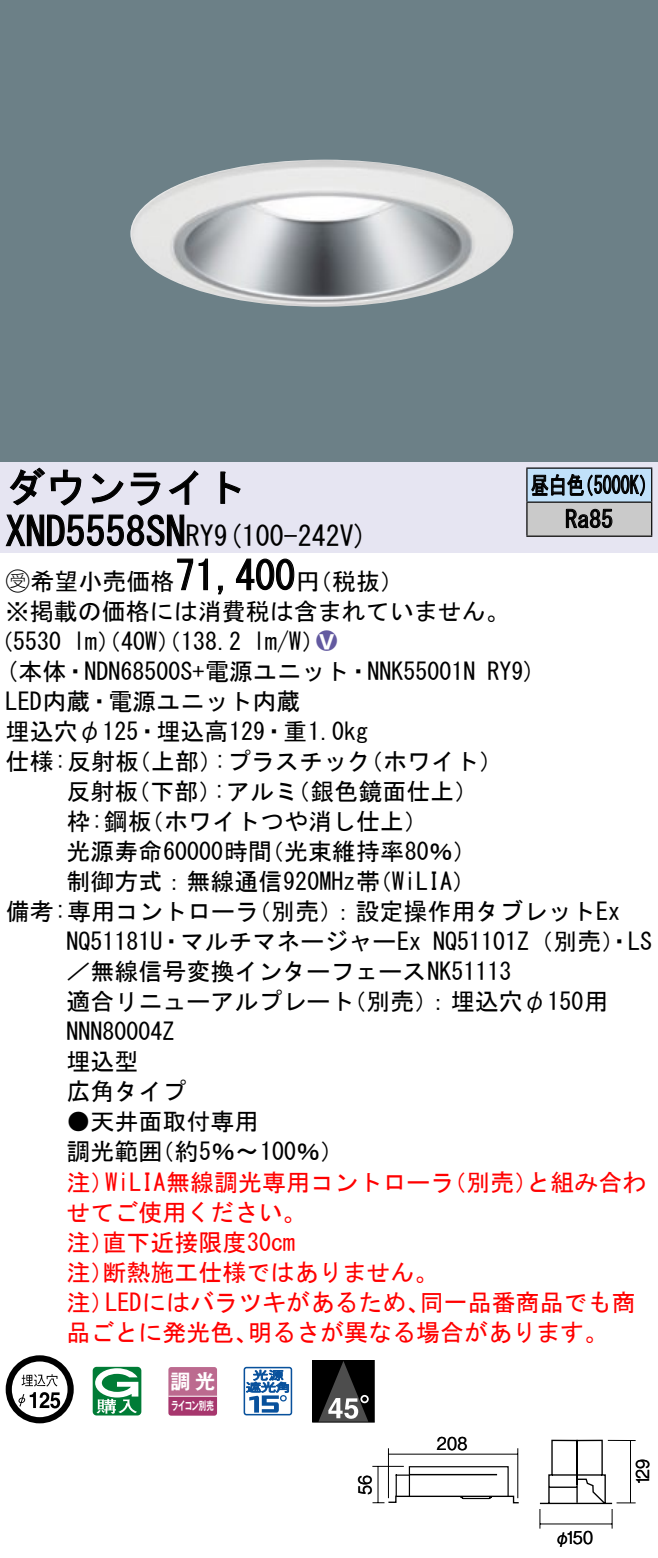
<style>
.page{position:relative;width:658px;height:1558px;background:#fff}
.page>*{position:absolute;margin:0;border:0;box-sizing:border-box;transform-origin:0 0}
.t1{font:40px "MS Gothic";color:#000}
.t2{font:28px "MS Gothic";color:#000}
.t3{font:24px/30px "MS Gothic";color:#000}
.t4{font:24px/30px "MS Gothic";color:#f00}
.t5{font:24px/34px "MS Gothic";color:#000;scale:.75 1}
.t6{font:24px "Ford Classification 1";color:#635aa0}
.t7{font:20px "Gothic MB101 Pro De Bold 90 pv RKSJ H";color:#fff}
.t8{font:17.6px "Gothic BBB Pro Medium 90 pv RKSJ H";letter-spacing:.015em;color:#000;scale:.9 1}
.t9{font:11.6px "Gothic MB101 Pro De Bold 90 pv RKSJ H";letter-spacing:-.05em;color:#fff;scale:.65 1}
.s1{font-size:28px}
.s2{font-family:"Ford Classification 1"}
.s3{color:#fff}
</style>
<div class="page">
<div style="left:0;top:0;width:658px;height:462px;background:#6c8087"></div>
<img style="left:130px;top:160px;width:384px;height:147px">
<div style="left:0;top:462px;width:658px;height:90px;background:#e6e5f2"></div>
<svg style="left:9px;top:467px;width:73px;height:39px"></svg>
<svg style="left:91px;top:473px;width:33px;height:30px"></svg>
<svg style="left:130px;top:472px;width:30px;height:34px"></svg>
<svg style="left:168px;top:470px;width:30px;height:35px"></svg>
<svg style="left:220px;top:471px;width:21px;height:33px"></svg>
<svg style="left:5px;top:514px;width:180px;height:32px"></svg>
<svg style="left:177px;top:558px;width:31px;height:33px"></svg>
<svg style="left:218px;top:585px;width:5px;height:10px"></svg>
<svg style="left:236px;top:558px;width:59px;height:32px"></svg>
<svg style="left:6px;top:1355px;width:68px;height:68px"></svg>
<svg style="left:93px;top:1366px;width:48px;height:49px"></svg>
<svg style="left:168px;top:1367px;width:49px;height:48px;background:#b55a84"></svg>
<hr style="left:168px;top:1395px;width:49px;height:1px;background:#fff">
<svg style="left:243px;top:1366px;width:49px;height:49px"></svg>
<div style="left:312px;top:1359px;width:62px;height:63px;border:1px solid #000"></div>
<div style="left:312px;top:1360px;width:62px;height:61px;background:#000"></div>
<svg style="left:319px;top:1361px;width:49px;height:60px"></svg>
<div style="left:527px;top:468px;width:124px;height:34px;background:#c1e1fa"></div>
<div style="left:527px;top:502px;width:124px;height:34px;background:#cacaca"></div>
<hr style="left:526px;top:467px;width:126px;height:2px;background:#000">
<hr style="left:526px;top:468px;width:1px;height:33px;background:#000">
<hr style="left:651px;top:468px;width:1px;height:33px;background:#000">
<hr style="left:526px;top:501px;width:126px;height:2px;background:#000">
<hr style="left:526px;top:502px;width:1px;height:33px;background:#000">
<hr style="left:651px;top:502px;width:1px;height:33px;background:#000">
<hr style="left:526px;top:535px;width:126px;height:2px;background:#000">
<svg style="left:531px;top:474px;width:114px;height:23px"></svg>
<svg style="left:565px;top:508px;width:47px;height:20px"></svg>
<svg style="left:539px;top:1439px;width:96px;height:89px"></svg>
<hr style="left:629px;top:1440px;width:2px;height:62px;background:#000">
<hr style="left:409px;top:1473px;width:88px;height:2px;background:#000">
<hr style="left:395px;top:1474px;width:2px;height:21px;background:#000">
<svg style="left:395px;top:1474px;width:14px;height:1px"></svg>
<hr style="left:372px;top:1465px;width:32px;height:1px;background:#000">
<hr style="left:377px;top:1466px;width:1px;height:36px;background:#000">
<svg style="left:372px;top:1494px;width:147px;height:9px"></svg>
<div style="left:409px;top:1465px;width:99px;height:31px;border:1px solid #000"></div>
<hr style="left:388px;top:1448px;width:1px;height:49px;background:#000">
<hr style="left:517px;top:1448px;width:1px;height:49px;background:#000">
<hr style="left:388px;top:1453px;width:130px;height:1px;background:#000">
<h1 class="t1" style="left:6px;top:467px;width:242px">ダウンライト</h1>
<p class="t2" style="left:214px;top:522px;width:155px">(9 100-242 (V</p>
<h1 class="t1" style="left:6px;top:511px;width:210px">XND5558SN<span class="s1">RY</span></h1>
<h1 class="t1" style="left:175px;top:555px;width:121px">71,400</h1>
<p class="t3" style="left:6px;top:566px;width:505px"><span class="s2">B</span>希望小売価格<br>※掲載の価格には消費税は含まれていません。</p>
<p class="t6" style="left:316px;top:629px;width:22px">2<span class="s3">8</span></p>
<p class="t3" style="left:296px;top:566px;width:109px">（円税抜(</p>
<p class="t3" style="left:253px;top:626px;width:73px">l m (W/</p>
<p class="t3" style="left:-11px;top:626px;width:74px">（5530</p>
<p class="t3" style="left:73px;top:626px;width:170px">lm）（40 ）（W 138.2</p>
<p class="t5" style="left:565px;top:468px;width:65px;text-indent:-34px">昼白色<br>Ra85</p>
<p class="t5" style="left:575px;top:468px;width:109px">（5000 (K</p>
<p class="t3" style="left:6px;top:656px;width:471px">(本体・NDN68500 +S 電源ユニット・NNK55001N</p>
<p class="t3" style="left:6px;top:686px;width:296px">LED内蔵・電源ユニット内蔵</p>
<p class="t3" style="left:6px;top:716px;width:364px">埋込穴φ125・埋込高129・重1.0kg</p>
<p class="t3" style="left:359px;top:746px;width:145px">（ホワイト(</p>
<p class="t3" style="left:487px;top:656px;width:50px">RY (9</p>
<p class="t3" style="left:214px;top:746px;width:158px">:プラスチック</p>
<p class="t3" style="left:6px;top:746px;width:135px">仕様:反射板</p>
<p class="t3" style="left:127px;top:746px;width:97px">（上部）</p>
<p class="t3" style="left:66px;top:776px;width:74px">反射板</p>
<p class="t3" style="left:126px;top:776px;width:97px">（下部）</p>
<p class="t3" style="left:213px;top:776px;width:86px">:アルミ</p>
<p class="t3" style="left:286px;top:776px;width:193px">（銀色鏡面仕上(</p>
<p class="t3" style="left:66px;top:806px;width:87px">枠:鋼板</p>
<p class="t3" style="left:140px;top:806px;width:290px">（ホワイトつや消し仕上(</p>
<p class="t3" style="left:66px;top:836px;width:207px">光源寿命60000時間</p>
<p class="t3" style="left:260px;top:836px;width:218px">（光束維持率80％(</p>
<p class="t3" style="left:247px;top:866px;width:374px;text-indent:-181px">制御方式：無線通信920MHz帯<br>（別売：）設定操作用タブレットEx</p>
<p class="t3" style="left:368px;top:866px;width:109px">（WiLIA(</p>
<p class="t3" style="left:6px;top:896px;width:255px">備考:専用コントローラ</p>
<p class="t3" style="left:66px;top:926px;width:356px">NQ51181 ・U マルチマネージャーEx</p>
<p class="t3" style="left:66px;top:956px;width:446px">／無線信号変換インターフェースNK51113</p>
<p class="t3" style="left:342px;top:986px;width:267px">（別売：）埋込穴φ150用</p>
<p class="t3" style="left:433px;top:926px;width:220px">NQ51101 （Z 別売）・LS</p>
<p class="t3" style="left:66px;top:986px;width:289px">適合リニューアルプレート<br>NNN80004Z<br>埋込型<br>広角タイプ</p>
<p class="t3" style="left:150px;top:1106px;width:195px;text-indent:-84px">●天井面取付専用<br>（約5％〜100％(</p>
<p class="t3" style="left:66px;top:1136px;width:97px">調光範囲</p>
<p class="t4" style="left:105px;top:1166px;width:350px">WiLIA無線調光専用コントローラ</p>
<p class="t4" style="left:442px;top:1166px;width:97px">（別売）</p>
<p class="t4" style="left:66px;top:1166px;width:49px">注）</p>
<p class="t4" style="left:66px;top:1196px;width:241px">せてご使用ください。</p>
<p class="t4" style="left:102px;top:1226px;width:194px">直下近接限度30cm</p>
<p class="t4" style="left:102px;top:1226px;width:337px;text-indent:-36px">注）<br>断熱施工仕様ではありません。</p>
<p class="t4" style="left:66px;top:1256px;width:49px">注）</p>
<p class="t4" style="left:526px;top:1166px;width:121px">と組み合わ</p>
<p class="t4" style="left:66px;top:1286px;width:49px">注）</p>
<p class="t4" style="left:105px;top:1286px;width:326px">LEDにはバラツキがあるため、</p>
<p class="t4" style="left:420px;top:1286px;width:217px">同一品番商品でも商</p>
<p class="t4" style="left:66px;top:1316px;width:193px">品ごとに発光色、</p>
<p class="t4" style="left:248px;top:1316px;width:362px">明るさが異なる場合があります。</p>
<p class="t7" style="left:171px;top:1364px;width:46px">調光</p>
<p class="t9" style="left:171px;top:1395px;width:67px">ライコン別売</p>
<p class="t8" style="left:350px;top:1494px;width:24px;rotate:-90deg">56</p>
<p class="t8" style="left:437px;top:1429px;width:36px">208</p>
<p class="t8" style="left:566px;top:1522px;width:32px">150</p>
<p class="t8" style="left:554px;top:1522px;width:19px">φ</p>
<p class="t8" style="left:628px;top:1485px;width:30px;rotate:-90deg">129</p>
</div>
